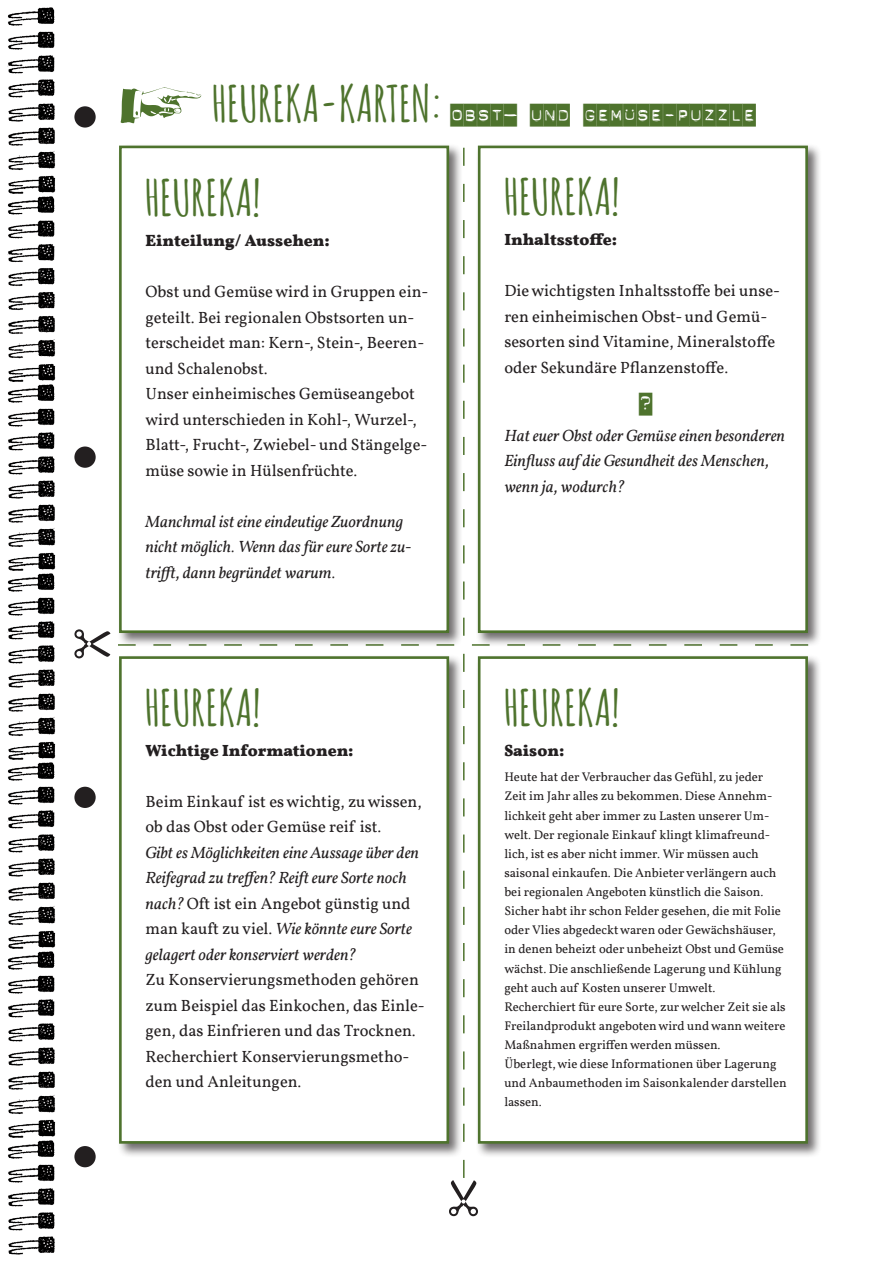
<style>
.page{position:relative;width:893px;height:1263px;background:#fff}
.page>*{position:absolute;margin:0;border:0;box-sizing:border-box;transform-origin:0 0}
.t1{font:60px "All Hands";color:#4e732d}
.t2{font:700 49.5px "Amatic";letter-spacing:.03em;color:#4e732d}
.t3{font:22.5px "Blackout";color:#4e732d}
.t4{font:16.5px/25.5px "Vollkorn";color:#231f20}
.t5{font:italic 16.5px/25.5px "Vollkorn";color:#231f20}
.t6{font:700 16.5px "Vollkorn";color:#231f20}
.t7{font:12.75px/19.2px "Vollkorn";color:#231f20}
.s1{font-family:"Amatic";font-weight:700;font-size:49.5px}
.s2{font-style:normal}
</style>
<div class="page">
<img style="left:7px;top:7px;width:68px;height:182px">
<img style="left:7px;top:767px;width:49px;height:177px">
<img style="left:7px;top:389px;width:68px;height:177px">
<img style="left:7px;top:1145px;width:48px;height:110px">
<img style="left:7px;top:189px;width:49px;height:200px">
<img style="left:7px;top:944px;width:49px;height:201px">
<img style="left:7px;top:566px;width:49px;height:201px">
<div style="left:74px;top:106px;width:22px;height:22px;background:#231f20;border-radius:50%"></div>
<div style="left:74px;top:446px;width:22px;height:22px;background:#231f20;border-radius:50%"></div>
<div style="left:74px;top:787px;width:22px;height:21px;background:#231f20;border-radius:50%"></div>
<div style="left:74px;top:1146px;width:22px;height:21px;background:#231f20;border-radius:50%"></div>
<svg style="left:74px;top:629px;width:37px;height:29px"></svg>
<div style="left:117px;top:143px;width:346px;height:504px;background:#231f20;opacity:.65"></div>
<div style="left:119px;top:146px;width:330px;height:487px;background:#fff;border:3px solid #4e732d"></div>
<div style="left:117px;top:654px;width:346px;height:504px;background:#231f20;opacity:.65"></div>
<div style="left:119px;top:656px;width:330px;height:488px;background:#fff;border:3px solid #4e732d"></div>
<div style="left:476px;top:143px;width:346px;height:504px;background:#231f20;opacity:.65"></div>
<div style="left:478px;top:146px;width:330px;height:487px;background:#fff;border:3px solid #4e732d"></div>
<div style="left:476px;top:654px;width:346px;height:504px;background:#231f20;opacity:.65"></div>
<div style="left:478px;top:656px;width:330px;height:488px;background:#fff;border:3px solid #4e732d"></div>
<h3 class="t3" style="left:119px;top:104px;width:625px"><span class="s1">H EUREKA-KARTEN:</span> OBST– UND GEMÜSE-PUZZLE</h3>
<h1 class="t1" style="left:119px;top:54px;width:85px">d</h1>
<h2 class="t2" style="left:146px;top:163px;width:116px">HEUREKA!</h2>
<p class="t6" style="left:146px;top:230px;width:186px">Einteilung/ Aussehen:</p>
<p class="t4" style="left:146px;top:279px;width:284px">Obst und Gemüse wird in Gruppen ein&shy;geteilt. Bei regionalen Obstsorten un&shy;terscheidet man: Kern-, Stein-, Beeren&shy;und Schalenobst.<br>Unser einheimisches Gemüseangebot wird unterschieden in Kohl-, Wurzel-, Blatt-, Frucht-, Zwiebel- und Stängelge&shy;müse sowie in Hülsenfrüchte.</p>
<p class="t5" style="left:146px;top:508px;width:267px">Manchmal ist eine eindeutige Zuordnung nicht möglich. Wenn das für eure Sorte zu&shy;trifft, dann begründet warum.</p>
<h2 class="t2" style="left:146px;top:672px;width:116px">HEUREKA!</h2>
<p class="t6" style="left:146px;top:740px;width:210px">Wichtige Informationen:</p>
<p class="t4" style="left:146px;top:788px;width:278px">Beim Einkauf ist es wichtig, zu wissen, ob das Obst oder Gemüse reif ist.</p>
<p class="t5" style="left:146px;top:839px;width:275px">Gibt es Möglichkeiten eine Aussage über den Reifegrad zu treffen? Reift eure Sorte noch nach? <span class="s2">Oft ist ein Angebot günstig und man kauft zu viel.</span> Wie könnte eure Sorte gelagert oder konserviert werden?</p>
<p class="t4" style="left:146px;top:967px;width:281px">Zu Konservierungsmethoden gehören zum Beispiel das Einkochen, das Einle&shy;gen, das Einfrieren und das Trocknen.<br>Recherchiert Konservierungsmetho&shy;den und Anleitungen.</p>
<h2 class="t2" style="left:504px;top:161px;width:116px">HEUREKA!</h2>
<p class="t6" style="left:504px;top:229px;width:114px">Inhaltsstoffe:</p>
<p class="t4" style="left:504px;top:278px;width:277px">Die wichtigsten Inhaltsstoffe bei unse&shy;ren einheimischen Obst- und Gemü&shy;sesorten sind Vitamine, Mineralstoffe oder Sekundäre Pflanzenstoffe.</p>
<h3 class="t3" style="left:639px;top:393px;width:15px">?</h3>
<p class="t5" style="left:504px;top:423px;width:282px">Hat euer Obst oder Gemüse einen besonderen<br>Einfluss auf die Gesundheit des Menschen, wenn ja, wodurch?</p>
<h2 class="t2" style="left:504px;top:672px;width:116px">HEUREKA!</h2>
<p class="t6" style="left:504px;top:740px;width:62px">Saison:</p>
<p class="t7" style="left:504px;top:767px;width:284px">Heute hat der Verbraucher das Gefühl, zu jeder Zeit im Jahr alles zu bekommen. Diese Annehm&shy;lichkeit geht aber immer zu Lasten unserer Um&shy;welt. Der regionale Einkauf klingt klimafreund&shy;lich, ist es aber nicht immer. Wir müssen auch saisonal einkaufen. Die Anbieter verlängern auch bei regionalen Angeboten künstlich die Saison.<br>Sicher habt ihr schon Felder gesehen, die mit Folie oder Vlies abgedeckt waren oder Gewächshäuser, in denen beheizt oder unbeheizt Obst und Gemüse wächst. Die anschließende Lagerung und Kühlung geht auch auf Kosten unserer Umwelt.<br>Recherchiert für eure Sorte, zur welcher Zeit sie als Freilandprodukt angeboten wird und wann weitere Maßnahmen ergriffen werden müssen.<br>Überlegt, wie diese Informationen über Lagerung und Anbaumethoden im Saisonkalender darstellen lassen.</p>
</div>
